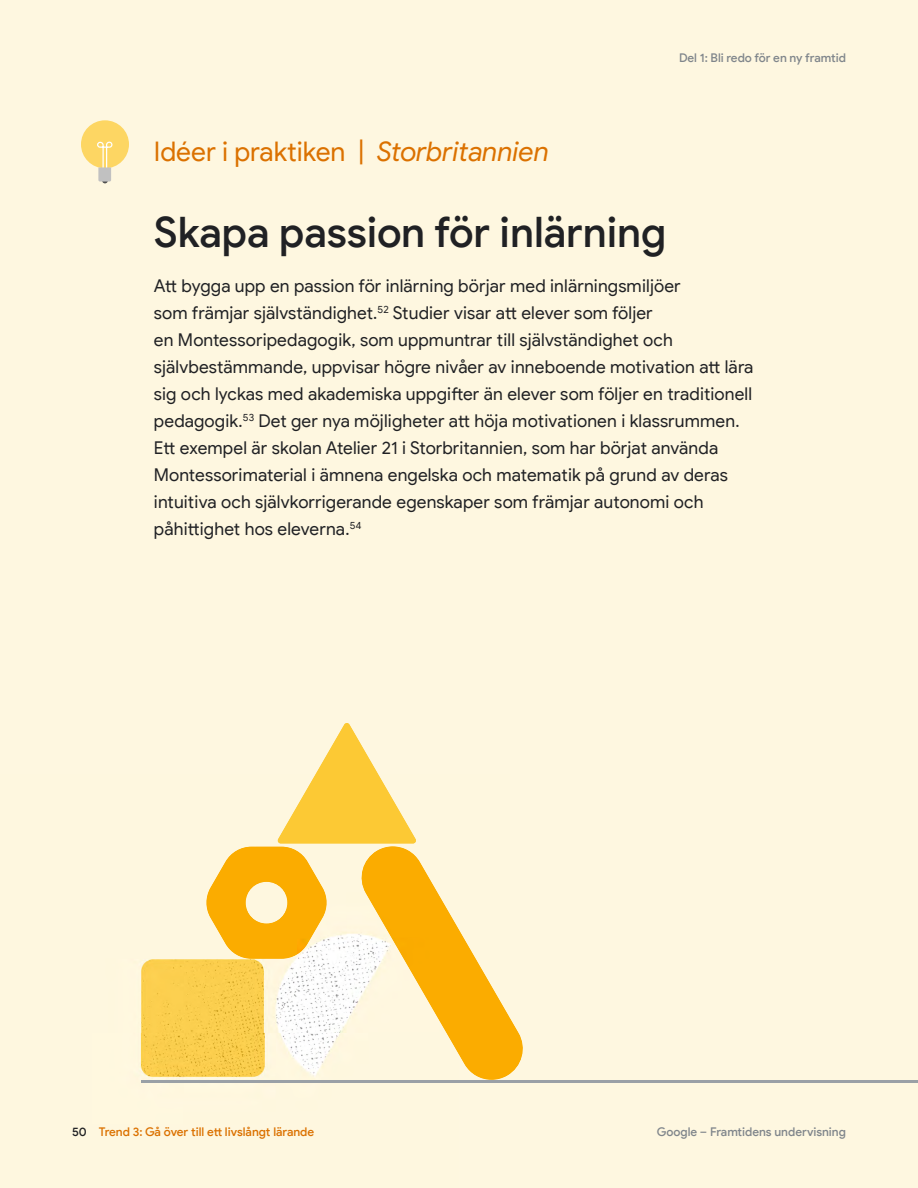
<style>
.page{position:relative;width:918px;height:1188px;background:#fef7e0}
.page>*{position:absolute;margin:0;border:0;box-sizing:border-box;transform-origin:0 0}
.t1{font:500 42px "Google Sans Display";color:#202124}
.t2{font:27px "Google Sans Display";color:#db7100}
.t3{font:17.7px/27px "Google Sans Display";letter-spacing:.01em;color:#202124}
.t4{font:500 12px "Google Sans Display";color:#80868b}
.t5{font:500 12px "Google Sans Display";letter-spacing:-.005em;color:#db7100}
.t6{font:500 12px "Google Sans Display";color:#202124}
.s1{font-family:"Google Sans";font-style:italic}
</style>
<div class="page">
<hr style="left:141px;top:1080px;width:777px;height:3px;background:#9aa0a6">
<img style="left:205px;top:847px;width:123px;height:112px">
<img style="left:277px;top:723px;width:140px;height:121px">
<img style="left:357px;top:846px;width:170px;height:234px">
<div style="left:81px;top:120px;width:48px;height:48px;background:#fdd663;border-radius:50%"></div>
<svg style="left:96px;top:141px;width:17px;height:42px"></svg>
<h2 class="t2" style="left:154px;top:135px;width:397px">Idéer i praktiken | <span class="s1">Storbritannien</span></h2>
<p class="t4" style="left:679px;top:50px;width:168px">Del 1: Bli redo för en ny framtid</p>
<h1 class="t1" style="left:154px;top:207px;width:514px">Skapa passion för inlärning</h1>
<p class="t3" style="left:154px;top:272px;width:601px">Att bygga upp en passion för inlärning börjar med inlärningsmiljöer<br>som främjar självständighet.<sup>52</sup> Studier visar att elever som följer<br>en Montessoripedagogik, som uppmuntrar till självständighet och självbestämmande, uppvisar högre nivåer av inneboende motivation att lära sig och lyckas med akademiska uppgifter än elever som följer en traditionell pedagogik.<sup>53</sup> Det ger nya möjligheter att höja motivationen i klassrummen.<br>Ett exempel är skolan Atelier 21 i Storbritannien, som har börjat använda Montessorimaterial i ämnena engelska och matematik på grund av deras intuitiva och självkorrigerande egenskaper som främjar autonomi och påhittighet hos eleverna.<sup>54</sup></p>
<p class="t6" style="left:72px;top:1124px;width:16px">50</p>
<p class="t5" style="left:99px;top:1124px;width:217px">Trend 3: Gå över till ett livslångt lärande</p>
<p class="t4" style="left:657px;top:1124px;width:191px">Google – Framtidens undervisning</p>
</div>
